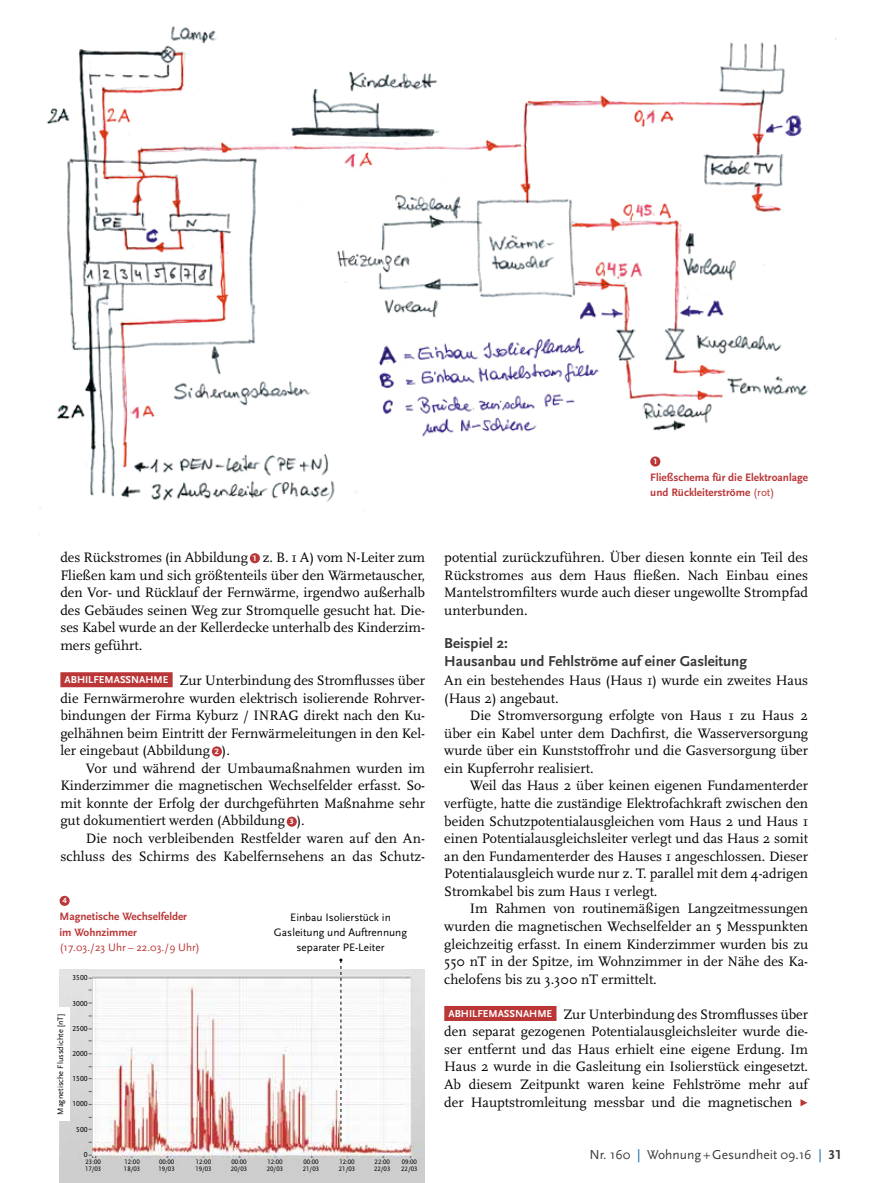
<style>
.page{position:relative;width:872px;height:1183px;background:#fff}
.page>*{position:absolute;margin:0;border:0;box-sizing:border-box;transform-origin:0 0}
.t1{font:700 15px/17.5px "Scala Sans";color:#3a3a39}
.t2{font:14.25px/17.5px "Scala";color:#000;text-align:justify}
.t3{font:13.5px "Scala Sans";color:#3a3a39}
.t4{font:700 11.25px/15px "Scala Sans";color:#ba3637}
.t5{font:11.25px/15px "Scala Sans";color:#000;text-align:center}
.t6{font:11.25px "Scala Sans";color:#ba3637}
.t7{font:700 10.5px "Scala Sans";color:#fff}
.t8{font:8.25px "Scala Sans";color:#000}
.t9{font:700 8.1px "Scala Sans Caps";color:#fff;scale:1.11 1}
.t10{font:7.5px "Scala Sans Caps";color:#000}
.t11{font:6.75px/7.5px "Scala Sans Caps";color:#000}
.s1{font-weight:400}
.s2{font-family:"Scala Sans Caps";font-weight:700;font-size:8.1px;color:#fff}
.s3{color:#ba3637}
.s4{font-family:"Scala Sans Caps";color:#13629f}
.s5{font-family:"Scala Sans Caps";font-weight:700}
</style>
<div class="page">
<img style="left:38px;top:26px;width:799px;height:509px">
<div style="left:250px;top:553px;width:10px;height:10px;background:#ba3637;border-radius:50%"></div>
<div style="left:212px;top:746px;width:10px;height:10px;background:#ba3637;border-radius:50%"></div>
<div style="left:287px;top:816px;width:10px;height:10px;background:#ba3637;border-radius:50%"></div>
<div style="left:60px;top:672px;width:113px;height:15px;background:#ba3637"></div>
<div style="left:444px;top:1005px;width:112px;height:15px;background:#ba3637"></div>
<div style="left:60px;top:895px;width:10px;height:10px;background:#ba3637;border-radius:50%"></div>
<div style="left:650px;top:456px;width:10px;height:10px;background:#ba3637;border-radius:50%"></div>
<img style="left:60px;top:969px;width:364px;height:188px">
<svg style="left:339px;top:958px;width:3px;height:183px"></svg>
<img style="left:60px;top:969px;width:32px;height:187px">
<div style="left:60px;top:1157px;width:364px;height:25px;background:#cdcdcd"></div>
<div style="left:57px;top:1007px;width:12px;height:113px;background:#fff"></div>
<p class="t9" style="left:653px;top:456px;width:6px">1</p>
<p class="t4" style="left:650px;top:470px;width:159px">Fließschema für die Elektroanlage und Rückleiterströme <span class="s1">(rot)</span></p>
<p class="t2" style="left:60px;top:548px;width:366px">des Rückstromes (in Abbildung <span class="s2">1</span> z. B. 1 A) vom N-Leiter zum Fließen kam und sich größtenteils über den Wärmetauscher, den Vor- und Rücklauf der Fernwärme, irgendwo außerhalb des Gebäudes seinen Weg zur Stromquelle gesucht hat. Die&shy;ses Kabel wurde an der Kellerdecke unterhalb des Kinderzim&shy;mers geführt.</p>
<p class="t2" style="left:60px;top:671px;width:366px;text-indent:119px">Zur Unterbindung des Stromflusses über die Fernwärmerohre wurden elektrisch isolierende Rohrver&shy;bindungen der Firma Kyburz / INRAG direkt nach den Ku&shy;gelhähnen beim Eintritt der Fernwärmeleitungen in den Kel&shy;ler eingebaut (Abbildung <span class="s2">2</span> ).</p>
<p class="t2" style="left:60px;top:759px;width:366px;text-indent:26px">Vor und während der Umbaumaßnahmen wurden im Kinderzimmer die magnetischen Wechselfelder erfasst. So&shy;mit konnte der Erfolg der durchgeführten Maßnahme sehr gut dokumentiert werden (Abbildung <span class="s2">3</span> ).</p>
<p class="t2" style="left:60px;top:829px;width:366px;text-align:right">Die noch verbleibenden Restfelder waren auf den An&shy;schluss des Schirms des Kabelfernsehens an das Schutz-</p>
<p class="t7" style="left:65px;top:673px;width:105px">ABHILFEMASSNAHME</p>
<p class="t9" style="left:62px;top:895px;width:6px">4</p>
<p class="t4" style="left:60px;top:909px;width:129px">Magnetische Wechselfelder im Wohnzimmer</p>
<p class="t6" style="left:60px;top:940px;width:142px">(17.03./23 Uhr – 22.03./9 Uhr)</p>
<p class="t5" style="left:274px;top:909px;width:135px">Einbau Isolierstück in<br>Gasleitung und Auftrennung separater PE-Leiter</p>
<p class="t10" style="left:73px;top:973px;width:16px">3500</p>
<p class="t10" style="left:73px;top:998px;width:16px">3000</p>
<p class="t10" style="left:73px;top:1023px;width:16px">2500</p>
<p class="t10" style="left:73px;top:1049px;width:16px">2000</p>
<p class="t10" style="left:73px;top:1074px;width:16px">1500</p>
<p class="t10" style="left:73px;top:1099px;width:16px">1000</p>
<p class="t10" style="left:76px;top:1124px;width:13px">500</p>
<p class="t10" style="left:84px;top:1149px;width:5px">0</p>
<p class="t11" style="left:85px;top:1157px;width:18px">23:00<br>17/03</p>
<p class="t11" style="left:124px;top:1157px;width:18px">12:00<br>18/03</p>
<p class="t11" style="left:158px;top:1157px;width:18px">00:00<br>19/03</p>
<p class="t11" style="left:195px;top:1157px;width:18px">12:00<br>19/03</p>
<p class="t11" style="left:231px;top:1157px;width:18px">00:00<br>20/03</p>
<p class="t11" style="left:267px;top:1157px;width:18px">12:00<br>20/03</p>
<p class="t11" style="left:303px;top:1157px;width:18px">00:00<br>21/03</p>
<p class="t11" style="left:339px;top:1157px;width:18px">12:00<br>21/03</p>
<p class="t11" style="left:374px;top:1157px;width:18px">22:00<br>22/03</p>
<p class="t11" style="left:401px;top:1157px;width:18px">09:00<br>22/03</p>
<p class="t8" style="left:56px;top:1114px;width:102px;rotate:-90deg">Magnetische Flussdichte [nT]</p>
<p class="t2" style="left:444px;top:548px;width:365px">potential zurückzuführen. Über diesen konnte ein Teil des Rückstromes aus dem Haus fließen. Nach Einbau eines Mantelstromfilters wurde auch dieser ungewollte Strompfad unterbunden.</p>
<p class="t1" style="left:444px;top:635px;width:304px">Beispiel 2:<br>Hausanbau und Fehlströme auf einer Gasleitung</p>
<p class="t2" style="left:444px;top:671px;width:365px">An ein bestehendes Haus (Haus 1) wurde ein zweites Haus (Haus 2) angebaut.</p>
<p class="t2" style="left:444px;top:706px;width:365px;text-indent:26px">Die Stromversorgung erfolgte von Haus 1 zu Haus 2 über ein Kabel unter dem Dachfirst, die Wasserversorgung wurde über ein Kunststoffrohr und die Gasversorgung über ein Kupferrohr realisiert.</p>
<p class="t2" style="left:444px;top:777px;width:365px;text-indent:26px">Weil das Haus 2 über keinen eigenen Fundamenterder verfügte, hatte die zuständige Elektrofachkraft zwischen den beiden Schutzpotentialausgleichen vom Haus 2 und Haus 1 einen Potentialausgleichsleiter verlegt und das Haus 2 somit an den Fundamenterder des Hauses 1 angeschlossen. Dieser Potentialausgleich wurde nur z. T. parallel mit dem 4-adrigen Stromkabel bis zum Haus 1 verlegt.</p>
<p class="t2" style="left:444px;top:899px;width:365px;text-indent:26px">Im Rahmen von routinemäßigen Langzeitmessungen wurden die magnetischen Wechselfelder an 5 Messpunkten gleichzeitig erfasst. In einem Kinderzimmer wurden bis zu 550 nT in der Spitze, im Wohnzimmer in der Nähe des Ka&shy;chelofens bis zu 3.300 nT ermittelt.</p>
<p class="t2" style="left:444px;top:1005px;width:365px;text-indent:119px">Zur Unterbindung des Stromflusses über den separat gezogenen Potentialausgleichsleiter wurde die&shy;ser entfernt und das Haus erhielt eine eigene Erdung. Im Haus 2 wurde in die Gasleitung ein Isolierstück eingesetzt.<br>Ab diesem Zeitpunkt waren keine Fehlströme mehr auf der Hauptstromleitung messbar und die magnetischen <span class="s3">Ω</span></p>
<p class="t7" style="left:448px;top:1007px;width:105px">ABHILFEMASSNAHME</p>
<p class="t3" style="left:589px;top:1147px;width:254px">Nr. 160 <span class="s4">|</span> Wohnung+Gesundheit 09.16 <span class="s4">|</span> <span class="s5">31</span></p>
</div>
